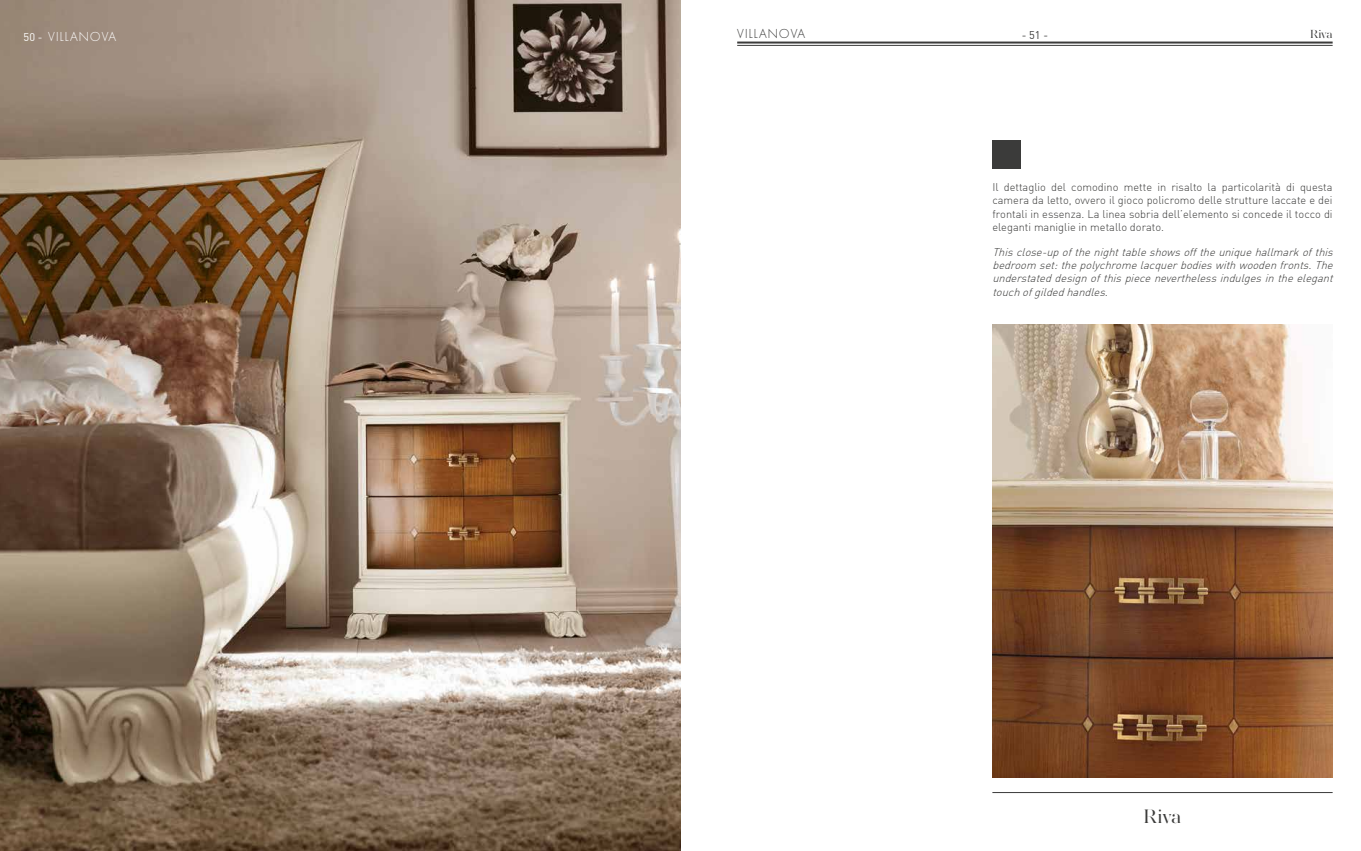
<style>
.page{position:relative;width:1361px;height:851px;background:#fff}
.page>*{position:absolute;margin:0;border:0;box-sizing:border-box;transform-origin:0 0}
.t1{font:300 20px "AW Conqueror Didot";color:#3b3b3a}
.t2{font:300 12px "Futura Std";letter-spacing:.1em;color:#fff}
.t3{font:300 12px "Futura Std";letter-spacing:.1em;color:#3b3b3a}
.t4{font:300 12px "AW Conqueror Didot";color:#3b3b3a}
.t5{font:11px/13.2px "DIN Light Alternate";color:#3b3b3a;text-align:justify}
.t6{font:italic 11px/13.2px "DIN Light Alternate";color:#3b3b3a;text-align:justify}
.t7{font:11px "DIN";color:#3b3b3a}
.s1{font-family:"DIN";font-weight:400;font-size:11px}
</style>
<div class="page">
<img style="left:0;top:0;width:680px;height:850px">
<hr style="left:737px;top:42px;width:595px;height:2px;background:#3b3b3a">
<hr style="left:737px;top:45px;width:595px;height:1px;background:#3b3b3a">
<div style="left:992px;top:140px;width:28px;height:29px;background:#3b3b3a"></div>
<hr style="left:992px;top:791px;width:340px;height:1px;background:#3b3b3a">
<img style="left:992px;top:324px;width:340px;height:453px">
<p class="t3" style="left:737px;top:27px;width:69px">VILLANOVA</p>
<p class="t4" style="left:1310px;top:24px;width:24px">Riva</p>
<p class="t2" style="left:24px;top:29px;width:94px"><span class="s1">50 -</span> VILLANOVA</p>
<p class="t7" style="left:1021px;top:28px;width:28px">- 51 -</p>
<p class="t5" style="left:992px;top:180px;width:342px">Il dettaglio del comodino mette in risalto la particolarità di questa camera da letto, ovvero il gioco policromo delle strutture laccate e dei frontali in essenza. La linea sobria dell’elemento si concede il tocco di eleganti maniglie in metallo dorato.</p>
<p class="t6" style="left:992px;top:245px;width:345px">Thisclose-upofthenighttableshowsofftheuniquehallmarkofthis bedroom set:thepolychromelacquerbodieswithwoodenfronts.The understateddesignofthispieceneverthelessindulgesintheelegant touchofgildedhandles.</p>
<h1 class="t1" style="left:1143px;top:800px;width:39px">Riva</h1>
</div>
